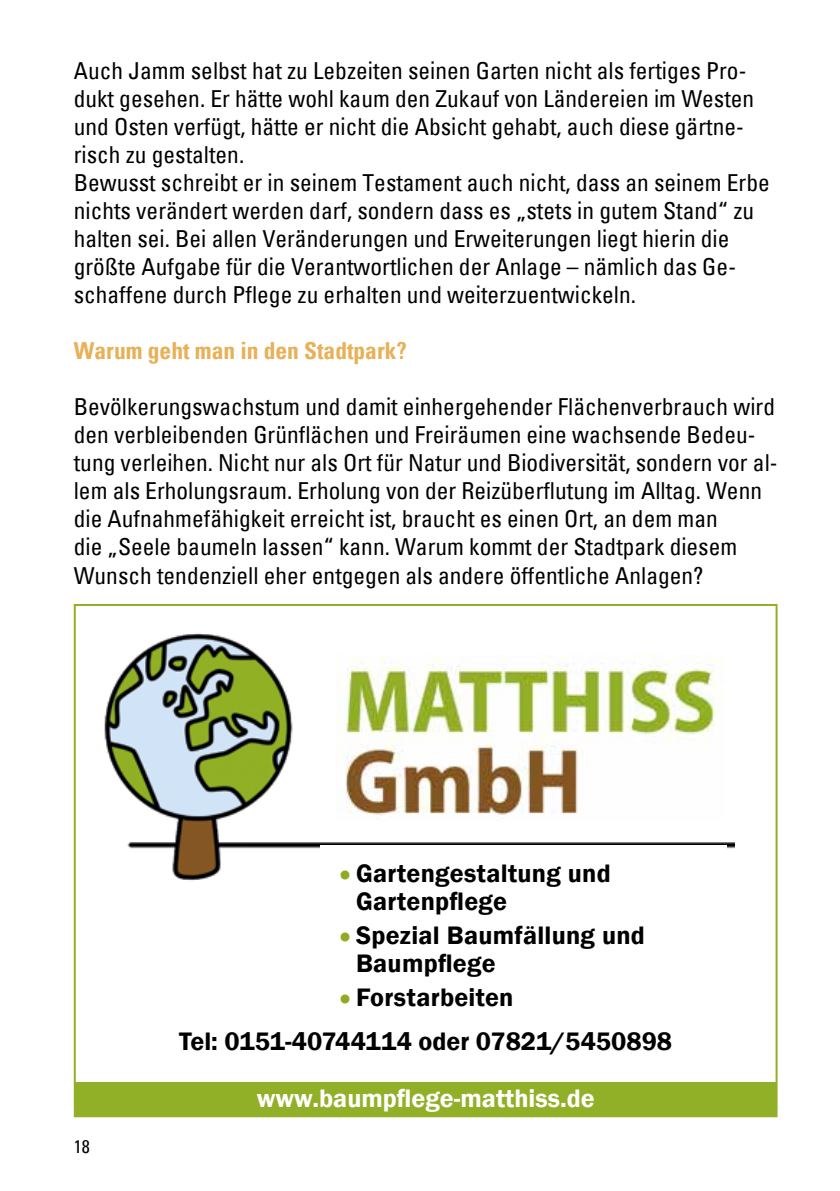
<style>
.page{position:relative;width:840px;height:1191px;background:#fff}
.page>*{position:absolute;margin:0;border:0;box-sizing:border-box;transform-origin:0 0}
.t1{font:600 26px/28px "Franklin Gothic";letter-spacing:.01em;color:#000}
.t2{font:600 26px "Franklin Gothic";color:#fff}
.t3{font:condensed 23.4px/28px "Univers";color:#000}
.t4{font:700 condensed 23.4px "Univers";color:#e8b057}
.t5{font:condensed 18px "Univers";color:#000}
.s1{font-size:32px;color:#8eab22}
</style>
<div class="page">
<img style="left:104px;top:633px;width:630px;height:248px">
<div style="left:320px;top:845px;width:406px;height:65px;background:#fff"></div>
<div style="left:74px;top:1082px;width:702px;height:34px;background:#92b027"></div>
<div style="left:307px;top:643px;width:419px;height:173px;background:#fff"></div>
<img style="left:336px;top:654px;width:388px;height:166px">
<p class="t3" style="left:74px;top:56px;width:697px">Auch Jamm selbst hat zu Lebzeiten seinen Garten nicht als fertiges Pro&shy;dukt gesehen. Er hätte wohl kaum den Zukauf von Ländereien im Westen und Osten verfügt, hätte er nicht die Absicht gehabt, auch diese gärtne&shy;risch zu gestalten.<br>Bewusst schreibt er in seinem Testament auch nicht, dass an seinem Erbe nichts verändert werden darf, sondern dass es „stets in gutem Stand“ zu halten sei. Bei allen Veränderungen und Erweiterungen liegt hierin die größte Aufgabe für die Verantwortlichen der Anlage – nämlich das Ge&shy;schaffene durch Pflege zu erhalten und weiterzuentwickeln.</p>
<p class="t4" style="left:74px;top:337px;width:334px">Warum geht man in den Stadtpark?</p>
<p class="t3" style="left:74px;top:392px;width:704px">Bevölkerungswachstum und damit einhergehender Flächenverbrauch wird den verbleibenden Grünflächen und Freiräumen eine wachsende Bedeu&shy;tung verleihen. Nicht nur als Ort für Natur und Biodiversität, sondern vor al&shy;lem als Erholungsraum. Erholung von der Reizüberflutung im Alltag. Wenn die Aufnahmefähigkeit erreicht ist, braucht es einen Ort, an dem man<br>die „Seele baumeln lassen“ kann. Warum kommt der Stadtpark diesem Wunsch tendenziell eher entgegen als andere öffentliche Anlagen?</p>
<p class="t1" style="left:356px;top:859px;width:256px;text-indent:-22px"><span class="s1">•</span>Gartengestaltung und<br>Gartenpflege</p>
<p class="t1" style="left:356px;top:921px;width:290px;text-indent:-22px"><span class="s1">•</span>Spezial Baumfällung und<br>Baumpflege</p>
<p class="t1" style="left:334px;top:983px;width:180px"><span class="s1">•</span>Forstarbeiten</p>
<p class="t1" style="left:179px;top:1027px;width:494px">Tel: 0151-40744114 oder 07821/5450898</p>
<p class="t5" style="left:74px;top:1134px;width:17px">18</p>
<p class="t2" style="left:256px;top:1082px;width:339px">www.baumpflege-matthiss.de</p>
</div>
